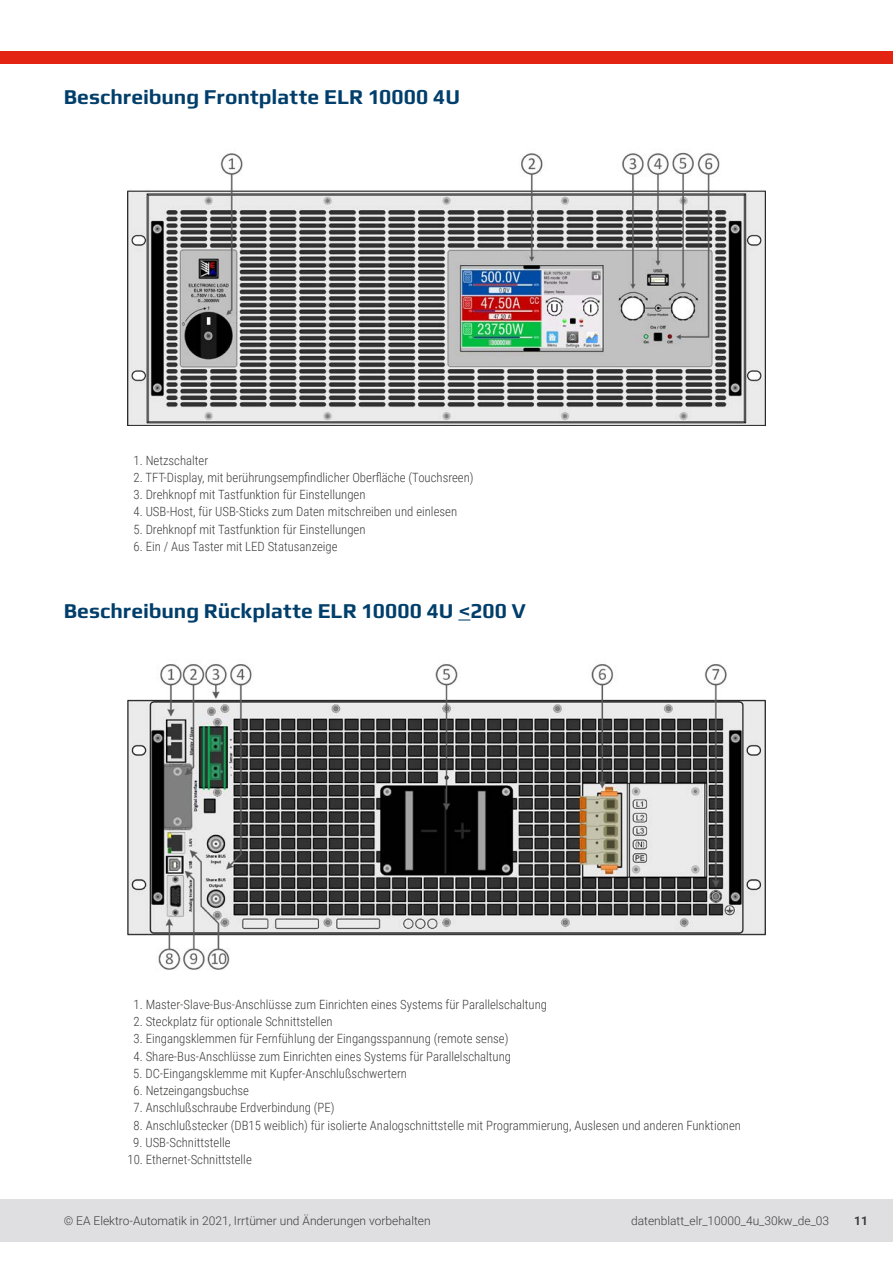
<style>
.page{position:relative;width:893px;height:1263px;background:#fff}
.page>*{position:absolute;margin:0;border:0;box-sizing:border-box;transform-origin:0 0}
.t1{font:700 21px "Play";color:#003e6b}
.t2{font:300 12.75px "Roboto Condensed";color:#3d3d3c}
.t3{font:300 12px "Roboto";color:#3d3d3c}
.t4{font:700 12px "Roboto";color:#3d3d3c}
</style>
<div class="page">
<div style="left:0;top:1199px;width:893px;height:43px;background:#dfdfe1"></div>
<div style="left:0;top:51px;width:893px;height:13px;background:#e42413"></div>
<img style="left:127px;top:152px;width:638px;height:274px">
<img style="left:127px;top:663px;width:638px;height:307px">
<svg style="left:458px;top:619px;width:12px;height:1px"></svg>
<p class="t1" style="left:64px;top:82px;width:398px">Beschreibung Frontplatte ELR 10000 4U</p>
<p class="t2" style="left:134px;top:451px;width:76px">1. Netzschalter</p>
<p class="t2" style="left:134px;top:468px;width:342px">2. TFT-Display, mit berührungsempfindlicher Oberfläche (Touchsreen)</p>
<p class="t2" style="left:134px;top:486px;width:234px">3. Drehknopf mit Tastfunktion für Einstellungen</p>
<p class="t2" style="left:134px;top:503px;width:325px">4. USB-Host, für USB-Sticks zum Daten mitschreiben und einlesen</p>
<p class="t2" style="left:134px;top:520px;width:234px">5. Drehknopf mit Tastfunktion für Einstellungen</p>
<p class="t2" style="left:134px;top:537px;width:206px">6. Ein / Aus Taster mit LED Statusanzeige</p>
<p class="t1" style="left:64px;top:596px;width:463px">Beschreibung Rückplatte ELR 10000 4U &lt;200 V</p>
<p class="t2" style="left:134px;top:995px;width:415px">1. Master-Slave-Bus-Anschlüsse zum Einrichten eines Systems für Parallelschaltung</p>
<p class="t2" style="left:134px;top:1013px;width:201px">2. Steckplatz für optionale Schnittstellen</p>
<p class="t2" style="left:134px;top:1030px;width:376px">3. Eingangsklemmen für Fernfühlung der Eingangsspannung (remote sense)</p>
<p class="t2" style="left:134px;top:1047px;width:379px">4. Share-Bus-Anschlüsse zum Einrichten eines Systems für Parallelschaltung</p>
<p class="t2" style="left:133px;top:1064px;width:275px">5. DC-Eingangsklemme mit Kupfer-Anschlußschwertern</p>
<p class="t2" style="left:134px;top:1082px;width:117px">6. Netzeingangsbuchse</p>
<p class="t2" style="left:134px;top:1099px;width:203px">7. Anschlußschraube Erdverbindung (PE)</p>
<p class="t2" style="left:134px;top:1116px;width:609px">8. Anschlußstecker (DB15 weiblich) für isolierte Analogschnittstelle mit Programmierung, Auslesen und anderen Funktionen</p>
<p class="t2" style="left:133px;top:1133px;width:99px">9. USB-Schnittstelle</p>
<p class="t2" style="left:128px;top:1151px;width:126px">10. Ethernet-Schnittstelle</p>
<p class="t3" style="left:64px;top:1212px;width:368px">© EA Elektro-Automatik in 2021, Irrtümer und Änderungen vorbehalten</p>
<p class="t3" style="left:631px;top:1212px;width:200px">datenblatt_elr_10000_4u_30kw_de_03</p>
<p class="t4" style="left:854px;top:1212px;width:15px">11</p>
</div>
